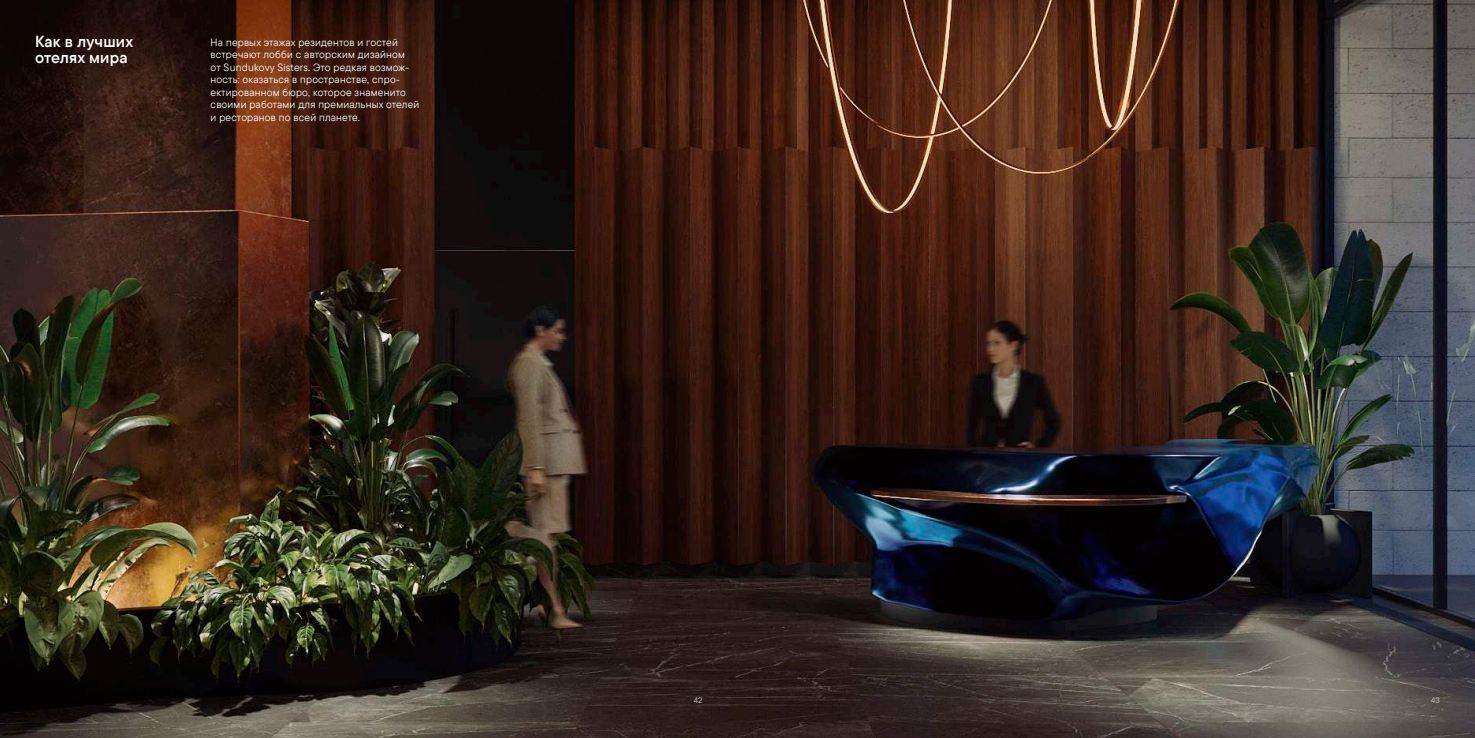
<style>
.page{position:relative;width:1475px;height:738px;background:#fff}
.page>*{position:absolute;margin:0;border:0;box-sizing:border-box;transform-origin:0 0}
.t1{font:16px/16px "TT Commons Pro Db";letter-spacing:.015em;color:#fff}
.t2{font:10.5px/12.5px "TT Commons Pro";letter-spacing:.02em;color:#fff}
.t3{font:500 8px "TT Commons Pro Trl";color:#b4b4b4}
</style>
<div class="page">
<img style="left:0;top:0;width:1474px;height:737px">
<h1 class="t1" style="left:35px;top:33px;width:100px">Как в лучших отелях мира</h1>
<p class="t2" style="left:210px;top:36px;width:210px">На первых этажах резидентов и гостей встречают лобби с авторским дизайном<br>от Sundukovy Sisters. Это редкая возмож&shy;ность: оказаться в пространстве, спро&shy;ектированном бюро, которое знаменито своими работами для премиальных отелей и ресторанов по всей планете.</p>
<p class="t3" style="left:693px;top:694px;width:10px">42</p>
<p class="t3" style="left:1430px;top:695px;width:10px">43</p>
</div>
